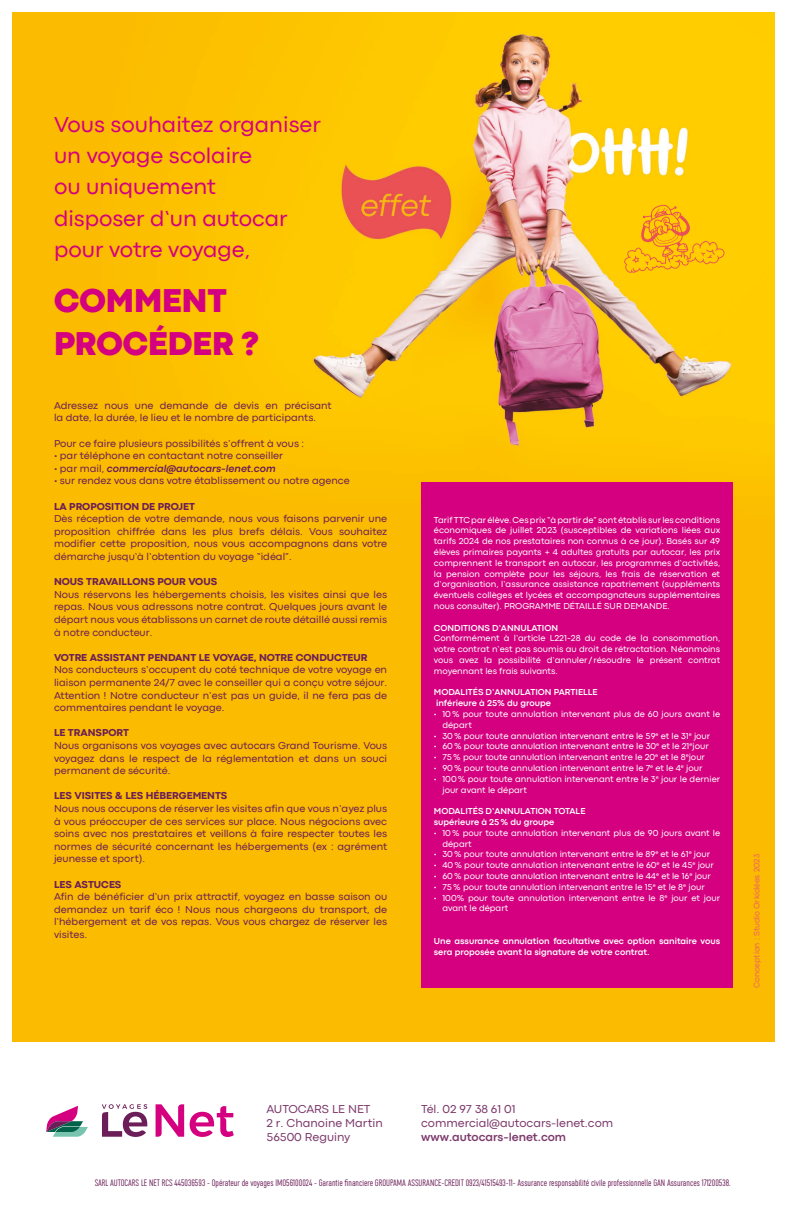
<style>
.page{position:relative;width:787px;height:1212px;background:#fff}
.page>*{position:absolute;margin:0;border:0;box-sizing:border-box;transform-origin:0 0}
.t1{font:800 34.5px/43.2px "Codec Pro";color:#d4007f}
.t2{font:22.5px/31.2px "Codec Pro";color:#d4007f}
.t3{font:12px/14.4px "Codec Pro";color:#7c3a6c}
.t4{font:700 12px "Codec Pro";color:#7c3a6c}
.t5{font:10.5px/12.6px "Codec Pro";color:#6b1e58;text-align:justify}
.t6{font:800 10.5px "Codec Pro";color:#6b1e58}
.t7{font:italic 700 10.5px "Codec Pro";color:#6b1e58}
.t8{font:9px/10.8px "Codec Pro";color:#fff}
.t9{font:700 9px/10.8px "Codec Pro";color:#fff}
.t10{font:9px "Framer Sans 400";color:#6b1e58}
.t11{font:8.25px "Codec Pro";color:#ec6460}
.s1{font-weight:400;font-style:normal}
</style>
<div class="page">
<img style="left:13px;top:13px;width:761px;height:1029px">
<div style="left:421px;top:483px;width:312px;height:505px;background:#d4007f"></div>
<svg style="left:190px;top:1106px;width:44px;height:31px"></svg>
<svg style="left:155px;top:1104px;width:29px;height:33px"></svg>
<svg style="left:46px;top:1106px;width:42px;height:31px"></svg>
<svg style="left:102px;top:1104px;width:46px;height:33px"></svg>
<svg style="left:624px;top:204px;width:101px;height:69px;background:#fbba0c"></svg>
<h2 class="t2" style="left:54px;top:109px;width:268px">Vous souhaitez organiser un voyage scolaire<br>ou uniquement<br>disposer d’un autocar pour votre voyage,</h2>
<h1 class="t1" style="left:54px;top:279px;width:207px">COMMENT<br>PROCÉDER ?</h1>
<p class="t5" style="left:54px;top:399px;width:279px">Adressez nous une demande de devis en précisant la date, la durée, le lieu et le nombre de participants.</p>
<p class="t5" style="left:54px;top:437px;width:252px">Pour ce faire plusieurs possibilités s’offrent à vous :</p>
<p class="t5" style="left:54px;top:449px;width:231px">• par téléphone en contactant notre conseiller</p>
<p class="t7" style="left:54px;top:461px;width:223px"><span class="s1">• par mail,</span> commercial@autocars-lenet.com</p>
<p class="t5" style="left:54px;top:474px;width:297px">• sur rendez vous dans votre établissement ou notre agence</p>
<p class="t6" style="left:54px;top:500px;width:142px">LA PROPOSITION DE PROJET</p>
<p class="t5" style="left:54px;top:512px;width:334px">Dès réception de votre demande, nous vous faisons parvenir une proposition chiffrée dans les plus brefs délais. Vous souhaitez modifier cette proposition, nous vous accompagnons dans votre démarche jusqu’à l’obtention du voyage “idéal”.</p>
<p class="t6" style="left:54px;top:575px;width:165px">NOUS TRAVAILLONS POUR VOUS</p>
<p class="t5" style="left:54px;top:588px;width:335px">Nous réservons les hébergements choisis, les visites ainsi que les repas. Nous vous adressons notre contrat. Quelques jours avant le départ nous vous établissons un carnet de route détaillé aussi remis à notre conducteur.</p>
<p class="t6" style="left:54px;top:651px;width:315px">VOTRE ASSISTANT PENDANT LE VOYAGE, NOTRE CONDUCTEUR</p>
<p class="t5" style="left:54px;top:663px;width:334px">Nos conducteurs s’occupent du coté technique de votre voyage en liaison permanente 24/7 avec le conseiller qui a conçu votre séjour.<br>Attention ! Notre conducteur n’est pas un guide, il ne fera pas de commentaires pendant le voyage.</p>
<p class="t6" style="left:54px;top:727px;width:76px">LE TRANSPORT</p>
<p class="t5" style="left:54px;top:739px;width:334px">Nous organisons vos voyages avec autocars Grand Tourisme. Vous voyagez dans le respect de la réglementation et dans un souci permanent de sécurité.</p>
<p class="t6" style="left:54px;top:790px;width:175px">LES VISITES &amp; LES HÉBERGEMENTS</p>
<p class="t5" style="left:54px;top:802px;width:334px">Nous nous occupons de réserver les visites afin que vous n’ayez plus à vous préoccuper de ces services sur place. Nous négocions avec soins avec nos prestataires et veillons à faire respecter toutes les normes de sécurité concernant les hébergements (ex : agrément jeunesse et sport).</p>
<p class="t6" style="left:54px;top:878px;width:69px">LES ASTUCES</p>
<p class="t5" style="left:54px;top:890px;width:334px">Afin de bénéficier d’un prix attractif, voyagez en basse saison ou demandez un tarif éco ! Nous nous chargeons du transport, de l’hébergement et de vos repas. Vous vous chargez de réserver les visites.</p>
<p class="t8" style="left:434px;top:514px;width:288px;text-align:justify">Tarif TTC par élève. Ces prix “à partir de” sont établis sur les conditions économiques de juillet 2023 (susceptibles de variations liées aux tarifs 2024 de nos prestataires non connus à ce jour). Basés sur 49 élèves primaires payants + 4 adultes gratuits par autocar, les prix comprennent le transport en autocar, les programmes d’activités, la pension complète pour les séjours, les frais de réservation et d’organisation, l’assurance assistance rapatriement (suppléments éventuels collèges et lycées et accompagnateurs supplémentaires nous consulter). PROGRAMME DÉTAILLÉ SUR DEMANDE.</p>
<p class="t9" style="left:434px;top:622px;width:126px">CONDITIONS D’ANNULATION</p>
<p class="t8" style="left:434px;top:633px;width:288px;text-align:justify">Conformément à l’article L221-28 du code de la consommation, votre contrat n’est pas soumis au droit de rétractation. Néanmoins vous avez la possibilité d’annuler/résoudre le présent contrat moyennant les frais suivants.</p>
<p class="t9" style="left:434px;top:687px;width:165px">MODALITÉS D’ANNULATION PARTIELLE inférieure à 25% du groupe</p>
<p class="t8" style="left:442px;top:708px;width:279px;text-indent:-9px">• 10% pour toute annulation intervenant plus de 60 jours avant le départ</p>
<p class="t8" style="left:434px;top:730px;width:278px">• 30% pour toute annulation intervenant entre le 59<sup>e</sup> et le 31<sup>e</sup> jour</p>
<p class="t8" style="left:434px;top:741px;width:276px">• 60% pour toute annulation intervenant entre le 30<sup>e</sup> et le 21<sup>e</sup>jour</p>
<p class="t8" style="left:434px;top:752px;width:273px">• 75% pour toute annulation intervenant entre le 20<sup>e</sup> et le 8<sup>e</sup>jour</p>
<p class="t8" style="left:434px;top:762px;width:270px">• 90% pour toute annulation intervenant entre le 7<sup>e</sup> et le 4<sup>e</sup> jour</p>
<p class="t8" style="left:442px;top:773px;width:279px;text-indent:-8px">• 100% pour toute annulation intervenant entre le 3<sup>e</sup> jour le dernier jour avant le départ</p>
<p class="t9" style="left:434px;top:806px;width:153px">MODALITÉS D’ANNULATION TOTALE supérieure à 25% du groupe</p>
<p class="t8" style="left:442px;top:827px;width:279px;text-indent:-9px">• 10% pour toute annulation intervenant plus de 90 jours avant le départ</p>
<p class="t8" style="left:434px;top:849px;width:278px">• 30% pour toute annulation intervenant entre le 89<sup>e</sup> et le 61<sup>e</sup> jour</p>
<p class="t8" style="left:434px;top:860px;width:281px">• 40% pour toute annulation intervenant entre le 60<sup>e</sup> et le 45<sup>e</sup> jour</p>
<p class="t8" style="left:434px;top:870px;width:278px">• 60% pour toute annulation intervenant entre le 44<sup>e</sup> et le 16<sup>e</sup> jour</p>
<p class="t8" style="left:434px;top:881px;width:272px">• 75% pour toute annulation intervenant entre le 15<sup>e</sup> et le 8<sup>e</sup> jour</p>
<p class="t8" style="left:442px;top:892px;width:279px;text-indent:-8px">• 100% pour toute annulation intervenant entre le 8<sup>e</sup> jour et jour avant le départ</p>
<p class="t9" style="left:434px;top:935px;width:288px">Une assurance annulation facultative avec option sanitaire vous sera proposée avant la signature de votre contrat.</p>
<p class="t11" style="left:751px;top:988px;width:136px;rotate:-90deg">Conception : Studio Orkidées 2023</p>
<h3 class="t3" style="left:266px;top:1101px;width:118px">AUTOCARS LE NET<br>2 r. Chanoine Martin<br>56500 Reguiny</h3>
<h3 class="t3" style="left:421px;top:1101px;width:194px">Tél. 02 97 38 61 01 commercial@autocars-lenet.com</h3>
<h3 class="t4" style="left:421px;top:1130px;width:147px">www.autocars-lenet.com</h3>
<p class="t10" style="left:95px;top:1177px;width:637px">SARL AUTOCARS LE NET RCS 445036593 - Opérateur de voyages IMO56100024 - Garantie financiere GROUPAMA ASSURANCE-CREDIT 0923/41515493-11- Assurance responsabilité civile professionnelle GAN Assurances 171200538.</p>
</div>
